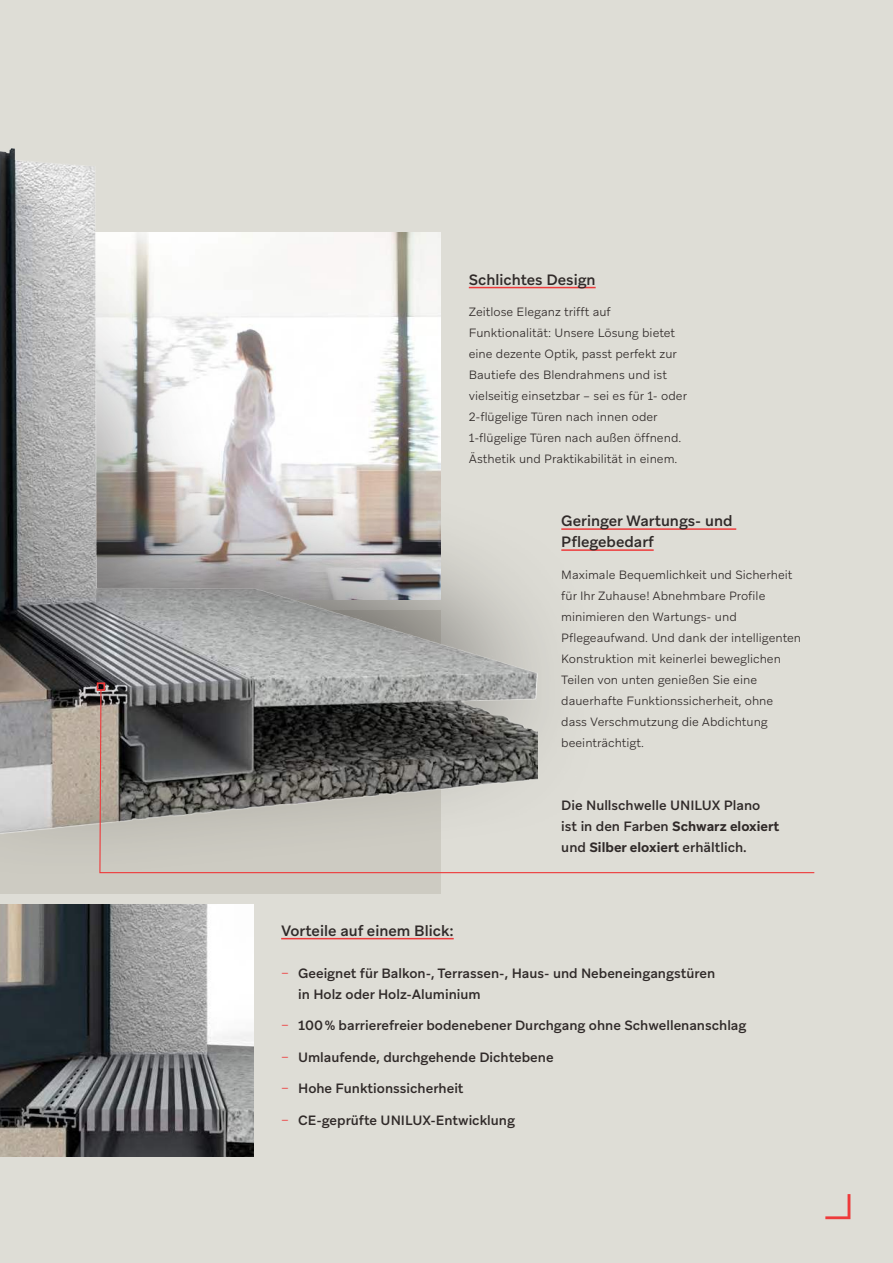
<style>
.page{position:relative;width:893px;height:1263px;background:#deddd6}
.page>*{position:absolute;margin:0;border:0;box-sizing:border-box;transform-origin:0 0}
.t1{font:500 15px/21px "Aribau Grotesk";color:#302a29}
.t2{font:500 13.5px/21px "Aribau Grotesk";color:#302a29}
.t3{font:300 12px/21px "Aribau Grotesk";color:#302a29}
.s1{font-weight:700}
.s2{font-weight:300;color:#ee3a3b}
</style>
<div class="page">
<svg style="left:825px;top:1194px;width:25px;height:25px"></svg>
<img style="left:0;top:904px;width:253px;height:252px">
<div style="left:0;top:610px;width:440px;height:284px;background:#cdcbc2"></div>
<div style="left:0;top:205px;width:611px;height:676px;background:#deddd6"></div>
<hr style="left:561px;top:528px;width:175px;height:2px;background:#ee3a3b">
<hr style="left:561px;top:549px;width:93px;height:2px;background:#ee3a3b">
<hr style="left:469px;top:287px;width:127px;height:1px;background:#ee3a3b">
<hr style="left:281px;top:938px;width:173px;height:1px;background:#ee3a3b">
<hr style="left:0;top:711px;width:1px;height:183px;background:#ecebe8">
<img style="left:0;top:148px;width:537px;height:730px">
<svg style="left:99px;top:689px;width:716px;height:185px"></svg>
<div style="left:97px;top:682px;width:8px;height:9px;border:2px solid #ee3a3b"></div>
<p class="t1" style="left:469px;top:270px;width:128px">Schlichtes Design</p>
<p class="t3" style="left:469px;top:301px;width:220px">Zeitlose Eleganz trifft auf Funktionalität: Unsere Lösung bietet eine dezente Optik, passt perfekt zur Bautiefe des Blendrahmens und ist vielseitig einsetzbar – sei es für 1- oder 2-flügelige Türen nach innen oder 1-flügelige Türen nach außen öffnend.<br>Ästhetik und Praktikabilität in einem.</p>
<p class="t1" style="left:561px;top:512px;width:173px">Geringer Wartungs- und<br>Pflegebedarf</p>
<p class="t3" style="left:561px;top:564px;width:241px">Maximale Bequemlichkeit und Sicherheit für Ihr Zuhause! Abnehmbare Profile minimieren den Wartungs- und Pflegeaufwand. Und dank der intelligenten Konstruktion mit keinerlei beweglichen Teilen von unten genießen Sie eine dauerhafte Funktionssicherheit, ohne dass Verschmutzung die Abdichtung beeinträchtigt.</p>
<p class="t2" style="left:561px;top:796px;width:220px">Die Nullschwelle UNILUX Plano ist in den Farben <span class="s1">Schwarz eloxiert </span>und <span class="s1">Silber eloxiert</span> erhältlich.</p>
<p class="t1" style="left:281px;top:921px;width:174px">Vorteile auf einem Blick:</p>
<p class="t2" style="left:298px;top:964px;width:419px;text-indent:-17px"><span class="s2">−</span> Geeignet für Balkon-, Terrassen-, Haus- und Nebeneingangstüren in Holz oder Holz-Aluminium</p>
<p class="t2" style="left:281px;top:1016px;width:467px"><span class="s2">−</span> 100 % barrierefreier bodenebener Durchgang ohne Schwellenanschlag</p>
<p class="t2" style="left:281px;top:1048px;width:274px"><span class="s2">−</span> Umlaufende, durchgehende Dichtebene</p>
<p class="t2" style="left:281px;top:1079px;width:184px"><span class="s2">−</span> Hohe Funktionssicherheit</p>
<p class="t2" style="left:281px;top:1111px;width:235px"><span class="s2">−</span> CE-geprüfte UNILUX-Entwicklung</p>
</div>
